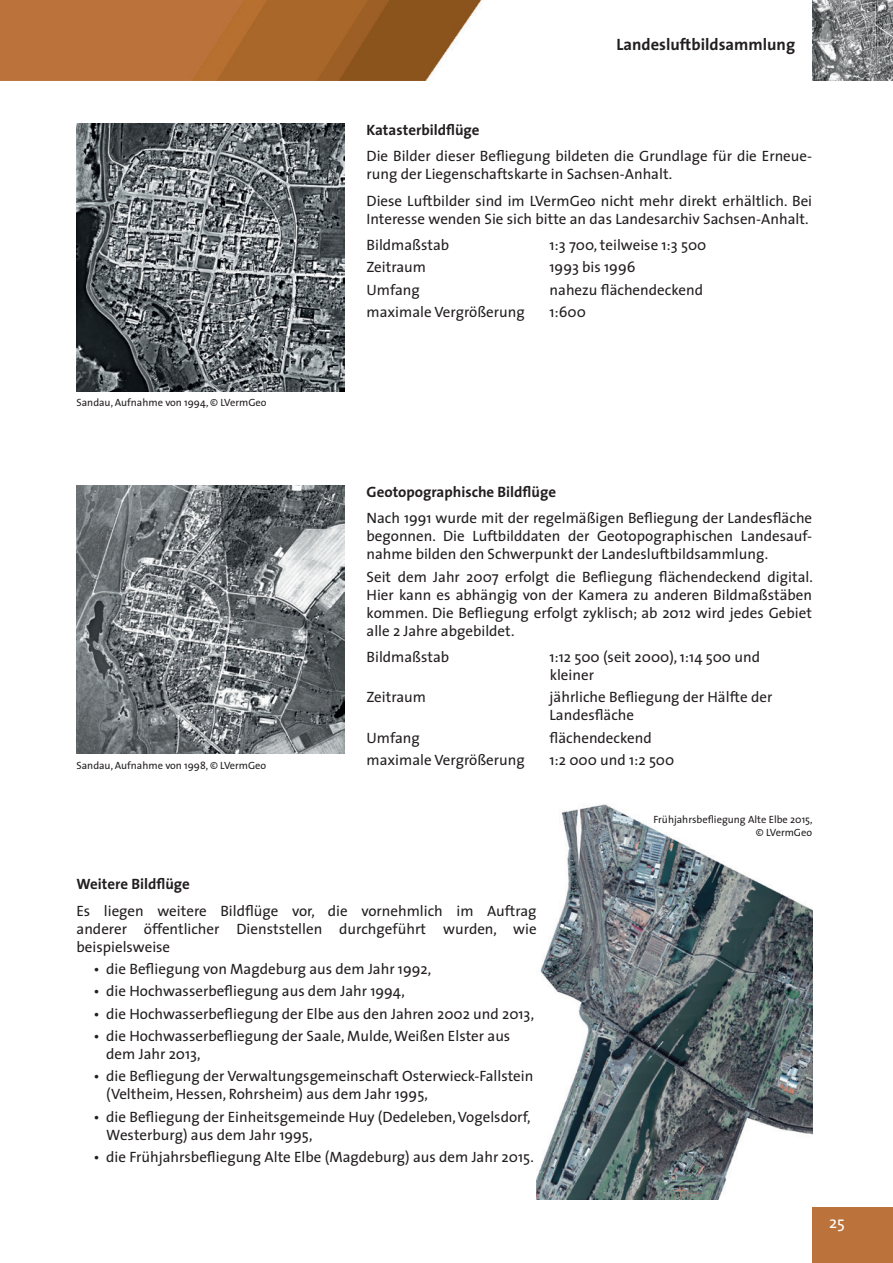
<style>
.page{position:relative;width:893px;height:1263px;background:#fff}
.page>*{position:absolute;margin:0;border:0;box-sizing:border-box;transform-origin:0 0}
.Text{font:700 16.5px "The Sans";color:#231f20}
.t1{font:16.5px "The Sans";color:#fff}
.Text-2{font:15px/18px "The Sans";color:#231f20}
.Text-3{font:10.5px/12.6px "The Sans";color:#231f20;text-align:right}
.s1{font-weight:700}
</style>
<div class="page">
<div style="left:812px;top:1208px;width:81px;height:55px;background:#bc723b"></div>
<img style="left:0;top:0;width:482px;height:81px">
<img style="left:812px;top:0;width:81px;height:81px">
<img style="left:77px;top:123px;width:267px;height:268px">
<img style="left:77px;top:486px;width:267px;height:267px">
<img style="left:536px;top:804px;width:276px;height:395px">
<p class="Text-3" style="left:77px;top:396px;width:192px">Sandau, Aufnahme von 1994, © LVermGeo</p>
<p class="Text" style="left:616px;top:34px;width:180px">Landesluftbildsammlung</p>
<p class="Text-2" style="left:367px;top:116px;width:447px;line-height:26.5px"><span class="s1">Katasterbildflüge<br></span>Die Bilder dieser Befliegung bildeten die Grundlage für die Erneue-</p>
<p class="Text-2" style="left:367px;top:161px;width:447px;line-height:26.5px">rung der Liegenschaftskarte in Sachsen-Anhalt.<br>Diese Luftbilder sind im LVermGeo nicht mehr direkt erhältlich. Bei</p>
<p class="Text-2" style="left:367px;top:205px;width:444px;line-height:26.5px">Interesse wenden Sie sich bitte an das Landesarchiv Sachsen-Anhalt.<br>Bildmaßstab</p>
<p class="Text-2" style="left:550px;top:236px;width:158px">1:3 700, teilweise 1:3 500</p>
<p class="Text-2" style="left:367px;top:258px;width:61px">Zeitraum</p>
<p class="Text-2" style="left:550px;top:258px;width:87px">1993 bis 1996</p>
<p class="Text-2" style="left:367px;top:281px;width:55px">Umfang</p>
<p class="Text-2" style="left:550px;top:281px;width:155px">nahezu flächendeckend</p>
<p class="Text-2" style="left:367px;top:303px;width:160px">maximale Vergrößerung</p>
<p class="Text-2" style="left:550px;top:303px;width:38px">1:600</p>
<p class="Text-3" style="left:77px;top:759px;width:191px">Sandau, Aufnahme von 1998, © LVermGeo</p>
<p class="Text-2" style="left:367px;top:479px;width:447px;line-height:26.5px"><span class="s1">Geotopographische Bildflüge<br></span>Nach 1991 wurde mit der regelmäßigen Befliegung der Landesfläche</p>
<p class="Text-2" style="left:367px;top:527px;width:447px">begonnen. Die Luftbilddaten der Geotopographischen Landesauf&shy;nahme bilden den Schwerpunkt der Landesluftbildsammlung.</p>
<p class="Text-2" style="left:367px;top:568px;width:448px;text-align:justify">Seit dem Jahr 2007 erfolgt die Befliegung flächendeckend digital.<br>Hier kann es abhängig von der Kamera zu anderen Bildmaßstäben kommen. Die Befliegung erfolgt zyklisch; ab 2012 wird jedes Gebiet alle 2 Jahre abgebildet.</p>
<p class="Text-2" style="left:367px;top:648px;width:84px">Bildmaßstab</p>
<p class="Text-2" style="left:550px;top:648px;width:212px">1:12 500 (seit 2000), 1:14 500 und kleiner</p>
<p class="Text-2" style="left:367px;top:688px;width:61px">Zeitraum</p>
<p class="Text-2" style="left:550px;top:688px;width:224px">jährliche Befliegung der Hälfte der<br>Landesfläche</p>
<p class="Text-2" style="left:367px;top:729px;width:55px">Umfang</p>
<p class="Text-2" style="left:550px;top:729px;width:104px">flächendeckend</p>
<p class="Text-2" style="left:367px;top:751px;width:160px">maximale Vergrößerung</p>
<p class="Text-2" style="left:550px;top:751px;width:126px">1:2 000 und 1:2 500</p>
<p class="Text-3" style="left:653px;top:813px;width:161px">Frühjahrsbefliegung Alte Elbe 2015, © LVermGeo</p>
<p class="Text-2" style="left:77px;top:871px;width:462px;line-height:26.5px"><span class="s1">Weitere Bildflüge<br></span>Es liegen weitere Bildflüge vor, die vornehmlich im Auftrag</p>
<p class="Text-2" style="left:77px;top:920px;width:462px">anderer öffentlicher Dienststellen durchgeführt wurden, wie beispielsweise</p>
<p class="Text-2" style="left:94px;top:960px;width:339px">• die Befliegung von Magdeburg aus dem Jahr 1992,</p>
<p class="Text-2" style="left:94px;top:982px;width:313px">• die Hochwasserbefliegung aus dem Jahr 1994,</p>
<p class="Text-2" style="left:94px;top:1005px;width:442px">• die Hochwasserbefliegung der Elbe aus den Jahren 2002 und 2013,</p>
<p class="Text-2" style="left:106px;top:1027px;width:405px;text-indent:-13px">• die Hochwasserbefliegung der Saale, Mulde, Weißen Elster aus dem Jahr 2013,</p>
<p class="Text-2" style="left:106px;top:1067px;width:429px;text-indent:-13px">• die Befliegung der Verwaltungsgemeinschaft Osterwieck-Fallstein (Veltheim, Hessen, Rohrsheim) aus dem Jahr 1995,</p>
<p class="Text-2" style="left:106px;top:1107px;width:426px;text-indent:-13px">• die Befliegung der Einheitsgemeinde Huy (Dedeleben, Vogelsdorf,<br>Westerburg) aus dem Jahr 1995,</p>
<p class="Text-2" style="left:94px;top:1148px;width:442px">• die Frühjahrsbefliegung Alte Elbe (Magdeburg) aus dem Jahr 2015.</p>
<p class="t1" style="left:829px;top:1212px;width:17px">25</p>
</div>
